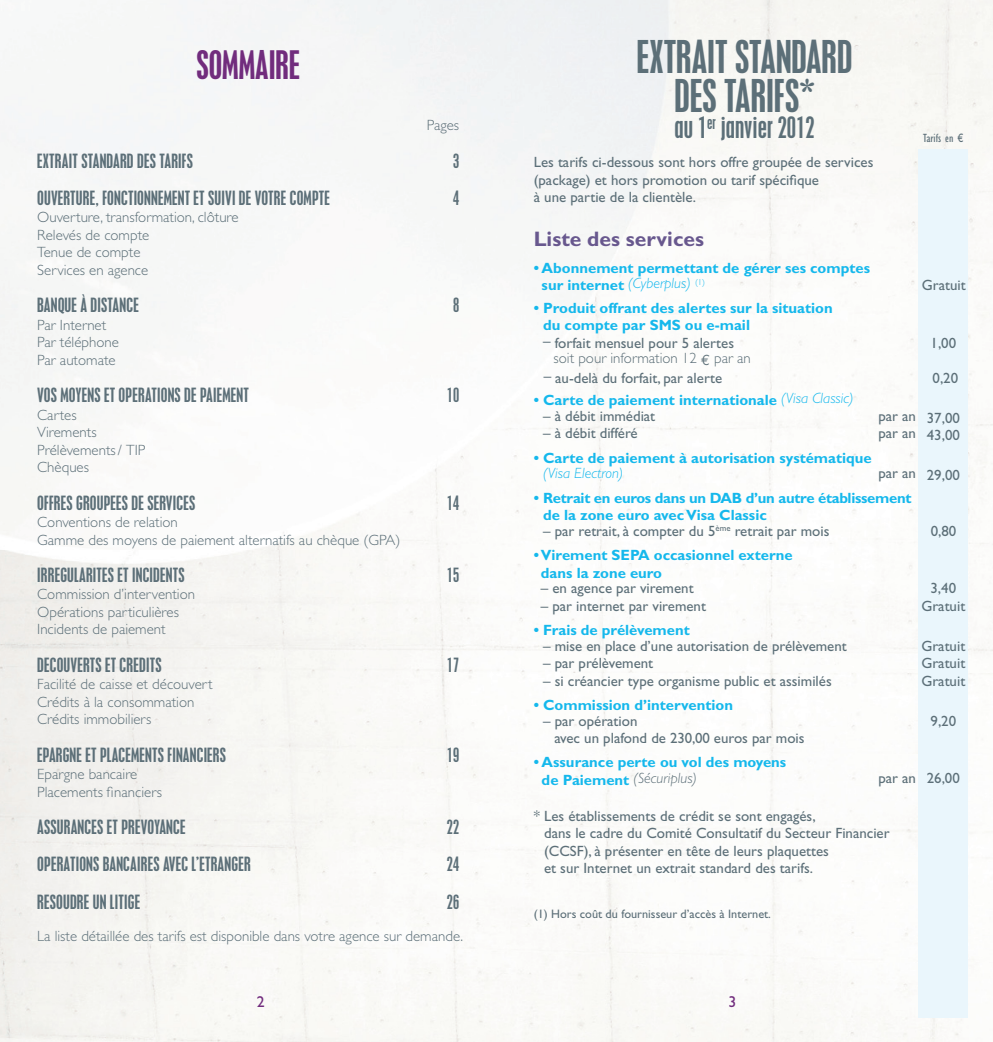
<style>
.page{position:relative;width:993px;height:1042px;background:#fff}
.page>*{position:absolute;margin:0;border:0;box-sizing:border-box;transform-origin:0 0}
.t1{font:condensed 40.25px/38.5px "Placard MT Std";color:#5c6f78;text-align:center}
.t2{font:condensed 35px "Placard MT Std";color:#712c7d}
.t3{font:condensed 26.25px "Placard MT Std";color:#5c6f78}
.t4{font:700 21px "Gill Sans Std";color:#68588e}
.t5{font:condensed 17.5px "Placard MT Std";letter-spacing:.01em;color:#5c6f78}
.t6{font:15.75px "Gill Sans Std";color:#712c7d}
.t7{font:14.88px/17.5px "Gill Sans Std";color:#5c6f78}
.t8{font:300 14.88px/17.5px "Gill Sans Std";color:#5c6f78}
.t9{font:700 14.88px/17.5px "Gill Sans Std";color:#15b8ec}
.t10{font:700 14.88px/17.5px "Gill Sans Std";letter-spacing:-.02em;color:#15b8ec}
.t11{font:italic 300 14.88px "Gill Sans Std";color:#15b8ec}
.t12{font:12.25px "Gill Sans Std";color:#5c6f78}
.t13{font:condensed 12.25px "Gill Sans Std";color:#5c6f78}
.s1{font-stretch:normal}
.s2{font-weight:300;font-style:italic}
.s3{font-family:"Euro Mono";font-weight:400}
.s4{font-weight:300;font-style:italic;color:#5c6f78}
</style>
<div class="page">
<div style="left:918px;top:149px;width:49px;height:868px;background:#eaf6fc"></div>
<h2 class="t2" style="left:196px;top:43px;width:105px">SOMMAIRE</h2>
<h1 class="t1" style="left:636px;top:38px;width:217px">EXTRAIT STANDARD<br>DES TARIFS*</h1>
<h3 class="t3" style="left:674px;top:111px;width:142px">au 1<sup>er</sup> janvier 2012</h3>
<p class="t8" style="left:426px;top:117px;width:34px">Pages</p>
<p class="t13" style="left:922px;top:132px;width:42px">Tarifs en <span class="s1">€</span></p>
<p class="t5" style="left:37px;top:150px;width:157px">EXTRAIT STANDARD DES TARIFS</p>
<p class="t5" style="left:453px;top:150px;width:8px">3</p>
<p class="t5" style="left:37px;top:187px;width:294px">OUVERTURE, FONCTIONNEMENT ET SUIVI DE VOTRE COMPTE</p>
<p class="t5" style="left:453px;top:187px;width:8px">4</p>
<p class="t8" style="left:37px;top:209px;width:203px">Ouverture, transformation, clôture<br>Relevés de compte<br>Tenue de compte<br>Services en agence</p>
<p class="t5" style="left:37px;top:294px;width:103px">BANQUE À DISTANCE</p>
<p class="t5" style="left:453px;top:294px;width:8px">8</p>
<p class="t8" style="left:37px;top:316px;width:83px">Par Internet<br>Par téléphone<br>Par automate</p>
<p class="t5" style="left:37px;top:384px;width:213px">VOS MOYENS ET OPERATIONS DE PAIEMENT</p>
<p class="t5" style="left:446px;top:384px;width:14px">10</p>
<p class="t8" style="left:37px;top:406px;width:110px">Cartes<br>Virements<br>Prélèvements / TIP<br>Chèques</p>
<p class="t5" style="left:37px;top:492px;width:159px">OFFRES GROUPEES DE SERVICES</p>
<p class="t5" style="left:446px;top:492px;width:14px">14</p>
<p class="t8" style="left:37px;top:513px;width:364px">Conventions de relation<br>Gamme des moyens de paiement alternatifs au chèque (GPA)</p>
<p class="t5" style="left:37px;top:564px;width:149px">IRREGULARITES ET INCIDENTS</p>
<p class="t5" style="left:446px;top:564px;width:14px">15</p>
<p class="t8" style="left:37px;top:586px;width:159px">Commission d’intervention<br>Opérations particulières<br>Incidents de paiement</p>
<p class="t5" style="left:37px;top:654px;width:126px">DECOUVERTS ET CREDITS</p>
<p class="t5" style="left:446px;top:654px;width:14px">17</p>
<p class="t8" style="left:37px;top:676px;width:177px">Facilité de caisse et découvert<br>Crédits à la consommation<br>Crédits immobiliers</p>
<p class="t5" style="left:37px;top:744px;width:190px">EPARGNE ET PLACEMENTS FINANCIERS</p>
<p class="t5" style="left:446px;top:744px;width:14px">19</p>
<p class="t8" style="left:37px;top:765px;width:126px">Epargne bancaire<br>Placements financiers</p>
<p class="t5" style="left:37px;top:816px;width:150px">ASSURANCES ET PREVOYANCE</p>
<p class="t5" style="left:446px;top:816px;width:14px">22</p>
<p class="t5" style="left:37px;top:853px;width:215px">OPERATIONS BANCAIRES AVEC L’ETRANGER</p>
<p class="t5" style="left:446px;top:853px;width:14px">24</p>
<p class="t5" style="left:37px;top:891px;width:104px">RESOUDRE UN LITIGE</p>
<p class="t5" style="left:446px;top:891px;width:14px">26</p>
<p class="t8" style="left:37px;top:927px;width:427px">La liste détaillée des tarifs est disponible dans votre agence sur demande.</p>
<p class="t7" style="left:533px;top:154px;width:341px">Les tarifs ci-dessous sont hors offre groupée de services (package) et hors promotion ou tarif spécifique<br>à une partie de la clientèle.</p>
<h3 class="t4" style="left:533px;top:226px;width:172px">Liste des services</h3>
<p class="t9" style="left:541px;top:259px;width:330px;text-indent:-8px">• Abonnement permettant de gérer ses comptes sur internet <span class="s2">(Cyberplus)</span> <sup>(1)</sup></p>
<p class="t7" style="left:921px;top:276px;width:45px">Gratuit</p>
<p class="t9" style="left:543px;top:299px;width:291px;text-indent:-9px">• Produit offrant des alertes sur la situation du compte par SMS ou e-mail</p>
<p class="t7" style="left:543px;top:334px;width:192px">– forfait mensuel pour 5 alertes</p>
<p class="t7" style="left:930px;top:334px;width:27px">1,00</p>
<p class="t8" style="left:553px;top:350px;width:199px">soit pour information 12 <span class="s3">€</span> par an</p>
<p class="t7" style="left:543px;top:369px;width:180px">– au-delà du forfait, par alerte</p>
<p class="t7" style="left:932px;top:369px;width:27px">0,20</p>
<p class="t9" style="left:533px;top:391px;width:321px">• Carte de paiement internationale <span class="s2">(Visa Classic)</span></p>
<p class="t7" style="left:543px;top:407px;width:114px">– à débit immédiat</p>
<p class="t7" style="left:878px;top:408px;width:83px">par an 37,00</p>
<p class="t7" style="left:543px;top:425px;width:96px">– à débit différé</p>
<p class="t7" style="left:878px;top:425px;width:83px">par an 43,00</p>
<p class="t9" style="left:533px;top:449px;width:339px">• Carte de paiement à autorisation systématique</p>
<p class="t11" style="left:543px;top:465px;width:82px">(Visa Electron)</p>
<p class="t7" style="left:878px;top:465px;width:83px">par an 29,00</p>
<p class="t10" style="left:543px;top:489px;width:369px;text-indent:-9px">• Retrait en euros dans un DAB d’un autre établissement de la zone euro avec Visa Classic</p>
<p class="t7" style="left:543px;top:522px;width:288px">– par retrait, à compter du 5<sup>ème</sup> retrait par mois</p>
<p class="t7" style="left:930px;top:522px;width:27px">0,80</p>
<p class="t9" style="left:540px;top:546px;width:253px;text-indent:-7px">• Virement SEPA occasionnel externe dans la zone euro</p>
<p class="t7" style="left:540px;top:579px;width:154px">– en agence par virement</p>
<p class="t7" style="left:930px;top:579px;width:27px">3,40</p>
<p class="t7" style="left:540px;top:597px;width:166px">– par internet par virement</p>
<p class="t7" style="left:921px;top:597px;width:45px">Gratuit</p>
<p class="t9" style="left:533px;top:621px;width:157px">• Frais de prélèvement</p>
<p class="t7" style="left:543px;top:637px;width:305px">– mise en place d’une autorisation de prélèvement</p>
<p class="t7" style="left:921px;top:637px;width:45px">Gratuit</p>
<p class="t7" style="left:543px;top:654px;width:112px">– par prélèvement</p>
<p class="t7" style="left:921px;top:654px;width:45px">Gratuit</p>
<p class="t7" style="left:543px;top:672px;width:290px">– si créancier type organisme public et assimilés</p>
<p class="t7" style="left:921px;top:672px;width:45px">Gratuit</p>
<p class="t9" style="left:533px;top:696px;width:201px">• Commission d’intervention</p>
<p class="t7" style="left:543px;top:712px;width:96px">– par opération</p>
<p class="t7" style="left:930px;top:712px;width:27px">9,20</p>
<p class="t7" style="left:554px;top:729px;width:251px">avec un plafond de 230,00 euros par mois</p>
<p class="t9" style="left:541px;top:754px;width:246px;line-height:15.8px;text-indent:-8px">• Assurance perte ou vol des moyens de Paiement <span class="s4">(Sécuriplus)</span></p>
<p class="t7" style="left:878px;top:769px;width:83px">par an 26,00</p>
<p class="t7" style="left:544px;top:807px;width:347px;text-indent:-10px">* Les établissements de crédit se sont engagés,<br>dans le cadre du Comité Consultatif du Secteur Financier (CCSF), à présenter en tête de leurs plaquettes<br>et sur Internet un extrait standard des tarifs.</p>
<p class="t12" style="left:533px;top:906px;width:239px">(1) Hors coût du fournisseur d’accès à Internet.</p>
<p class="t6" style="left:256px;top:992px;width:9px">2</p>
<p class="t6" style="left:728px;top:992px;width:9px">3</p>
</div>
